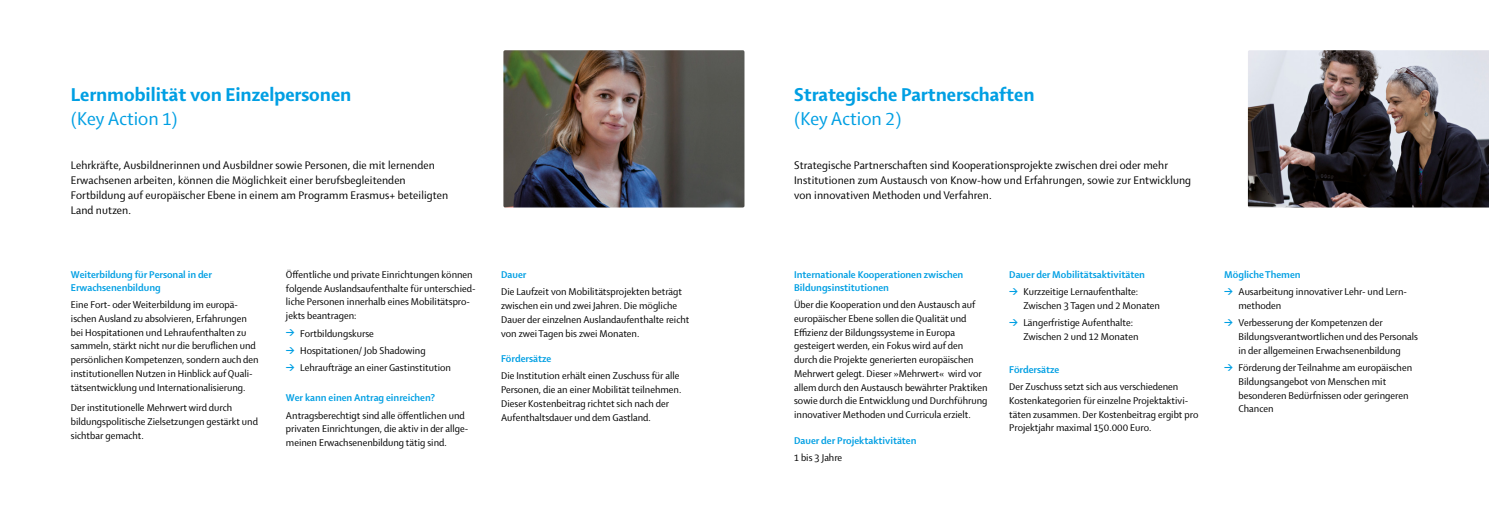
<style>
.page{position:relative;width:1489px;height:525px;background:#fff}
.page>*{position:absolute;margin:0;border:0;box-sizing:border-box;transform-origin:0 0}
.t1{font:800 20px "Shaker 2";color:#009fe3}
.t2{font:20px "Shaker 2";color:#009fe3}
.t3{font:11.88px/15px "Shaker 2";letter-spacing:.01em;color:#000}
.t4{font:10.62px/13.8px "Shaker 2";color:#000}
.t5{font:700 10.62px/12.8px "Shaker 2";color:#009fe3}
.s1{font-family:"DIN";font-weight:700;font-size:8.75px;color:#009fe3}
.s2{font-family:"DIN";font-size:8.75px}
.s3{font-weight:400;color:#000}
.s4{font-weight:700;color:#009fe3}
</style>
<div class="page">
<img style="left:1247px;top:50px;width:241px;height:157px">
<img style="left:503px;top:50px;width:241px;height:157px">
<h1 class="t1" style="left:71px;top:81px;width:282px">Lernmobilität von Einzelpersonen</h1>
<h1 class="t2" style="left:71px;top:105px;width:108px">(Key Action 1)</h1>
<p class="t3" style="left:71px;top:157px;width:379px">Lehrkräfte, Ausbildnerinnen und Ausbildner sowie Personen, die mit lernenden Erwachsenen arbeiten, können die Möglichkeit einer berufsbegleitenden Fortbildung auf europäischer Ebene in einem am Programm Erasmus+ beteiligten Land nutzen.</p>
<p class="t5" style="left:71px;top:267px;width:143px">Weiterbildung für Personal in der<br>Erwachsenenbildung</p>
<p class="t4" style="left:71px;top:297px;width:189px">Eine Fort- oder Weiterbildung im europä&shy;ischen Ausland zu absolvieren, Erfahrungen bei Hospitationen und Lehraufenthalten zu sammeln, stärkt nicht nur die beruflichen und persönlichen Kompetenzen, sondern auch den institutionellen Nutzen in Hinblick auf Quali&shy;tätsentwicklung und Internationalisierung.</p>
<p class="t4" style="left:71px;top:400px;width:188px">Der institutionelle Mehrwert wird durch bildungspolitische Zielsetzungen gestärkt und sichtbar gemacht.</p>
<p class="t4" style="left:286px;top:267px;width:191px">Öffentliche und private Einrichtungen können folgende Auslandsaufenthalte für unterschied&shy;liche Personen innerhalb eines Mobilitätspro&shy;jekts beantragen:</p>
<p class="t4" style="left:286px;top:324px;width:166px;line-height:17.2px"><span class="s1">&gt;</span> Fortbildungskurse<br><span class="s1">&gt;</span> Hospitationen/ Job Shadowing<br><span class="s1">&gt;</span> Lehraufträge an einer Gastinstitution</p>
<p class="t5" style="left:286px;top:390px;width:150px">Wer kann einen Antrag einreichen?</p>
<p class="t4" style="left:286px;top:407px;width:183px">Antragsberechtigt sind alle öffentlichen und privaten Einrichtungen, die aktiv in der allge&shy;meinen Erwachsenenbildung tätig sind.</p>
<p class="t5" style="left:501px;top:267px;width:27px">Dauer</p>
<p class="t4" style="left:501px;top:284px;width:190px">Die Laufzeit von Mobilitätsprojekten beträgt zwischen ein und zwei Jahren. Die mögliche Dauer der einzelnen Auslandaufenthalte reicht von zwei Tagen bis zwei Monaten.</p>
<p class="t5" style="left:501px;top:351px;width:52px">Fördersätze</p>
<p class="t4" style="left:501px;top:368px;width:182px">Die Institution erhält einen Zuschuss für alle Personen, die an einer Mobilität teilnehmen.<br>Dieser Kostenbeitrag richtet sich nach der Aufenthaltsdauer und dem Gastland.</p>
<h1 class="t1" style="left:794px;top:81px;width:242px">Strategische Partnerschaften</h1>
<h1 class="t2" style="left:794px;top:105px;width:109px">(Key Action 2)</h1>
<p class="t3" style="left:794px;top:157px;width:398px">Strategische Partnerschaften sind Kooperationsprojekte zwischen drei oder mehr<br>Institutionen zum Austausch von Know-how und Erfahrungen, sowie zur Entwicklung von innovativen Methoden und Verfahren.</p>
<p class="t5" style="left:794px;top:267px;width:171px">Internationale Kooperationen zwischen<br>Bildungsinstitutionen</p>
<p class="t4" style="left:794px;top:297px;width:195px">Über die Kooperation und den Austausch auf europäischer Ebene sollen die Qualität und Effizienz der Bildungssysteme in Europa gesteigert werden, ein Fokus wird auf den durch die Projekte generierten europäischen Mehrwert gelegt. Dieser »Mehrwert« wird vor allem durch den Austausch bewährter Praktiken sowie durch die Entwicklung und Durchführung innovativer Methoden und Curricula erzielt.</p>
<p class="t5" style="left:794px;top:433px;width:124px">Dauer der Projektaktivitäten</p>
<p class="t4" style="left:794px;top:450px;width:50px">1 bis 3 Jahre</p>
<p class="t5" style="left:1009px;top:265px;width:137px;line-height:17.2px">Dauer der Mobilitätsaktivitäten <span class="s2">&gt;</span> <span class="s3">Kurzzeitige Lernaufenthalte:</span></p>
<p class="t4" style="left:1009px;top:296px;width:152px;line-height:17.2px;text-indent:14px">Zwischen 3 Tagen und 2 Monaten <span class="s1">&gt;</span> Längerfristige Aufenthalte:</p>
<p class="t4" style="left:1023px;top:329px;width:117px">Zwischen 2 und 12 Monaten</p>
<p class="t5" style="left:1009px;top:362px;width:52px">Fördersätze</p>
<p class="t4" style="left:1009px;top:379px;width:191px">Der Zuschuss setzt sich aus verschiedenen Kostenkategorien für einzelne Projektaktivi&shy;täten zusammen. Der Kostenbeitrag ergibt pro Projektjahr maximal 150.000 Euro.</p>
<p class="t4" style="left:1224px;top:265px;width:183px;line-height:17.2px"><span class="s4">Mögliche Themen<br></span><span class="s1">&gt;</span> Ausarbeitung innovativer Lehr- und Lern-</p>
<p class="t4" style="left:1224px;top:296px;width:160px;line-height:17.2px;text-indent:14px">methoden<br><span class="s1">&gt;</span> Verbesserung der Kompetenzen der</p>
<p class="t4" style="left:1238px;top:329px;width:181px">Bildungsverantwortlichen und des Personals in der allgemeinen Erwachsenenbildung</p>
<p class="t4" style="left:1238px;top:360px;width:175px;text-indent:-14px"><span class="s1">&gt;</span> Förderung der Teilnahme am europäischen<br>Bildungsangebot von Menschen mit besonderen Bedürfnissen oder geringeren<br>Chancen</p>
</div>
